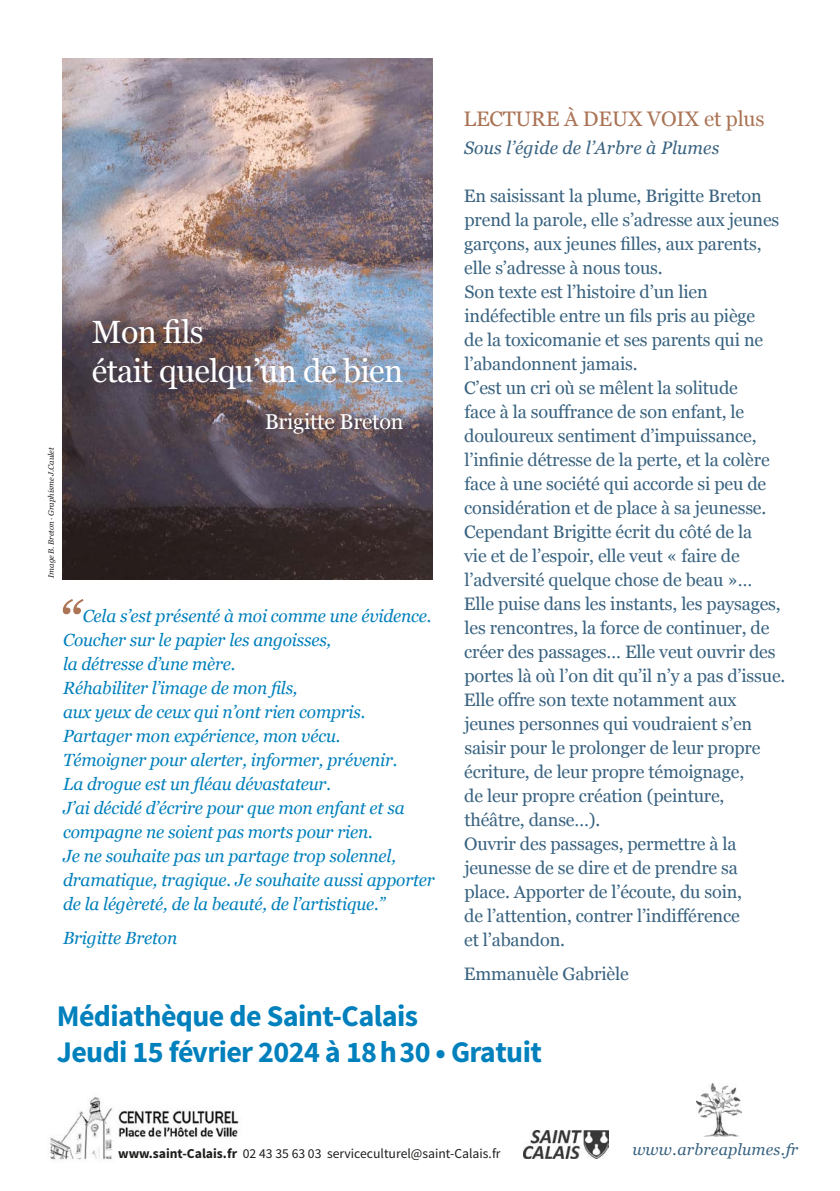
<style>
.page{position:relative;width:840px;height:1191px;background:#fff}
.page>*{position:absolute;margin:0;border:0;box-sizing:border-box;transform-origin:0 0}
.t1{font:italic 58px "Georgia";color:#aa7455}
.t2{font:32.2px/38.6px "Georgia";letter-spacing:-.02em;color:#fff}
.t3{font:700 30px/36px "Source Sans Pro";letter-spacing:-.02em;color:#0080bc}
.t4{font:21.4px "Georgia";letter-spacing:-.01em;color:#fff}
.t5{font:21px "Georgia";letter-spacing:-.01em;color:#aa7455}
.t6{font:18px/24px "Georgia";letter-spacing:-.01em;color:#386280}
.t7{font:italic 18px "Georgia";letter-spacing:.01em;color:#386280}
.t8{font:italic 17.6px/24px "Georgia";letter-spacing:-.01em;color:#0080bc}
.t9{font:italic 16px "Georgia";letter-spacing:.01em;color:#386280}
.t10{font:13.6px "Source Sans Pro";color:#1d1d1b}
.t11{font:italic 7.8px "Georgia";letter-spacing:-.01em;color:#1d1d1b}
.s1{font-weight:700}
</style>
<div class="page">
<img style="left:696px;top:1083px;width:44px;height:53px">
<img style="left:63px;top:59px;width:369px;height:521px">
<img style="left:50px;top:1097px;width:189px;height:63px">
<img style="left:523px;top:1130px;width:84px;height:28px">
<p class="t11" style="left:45px;top:577px;width:132px;rotate:-90deg">Image B. Breton · Graphisme J.Caulet</p>
<h2 class="t2" style="left:92px;top:311px;width:313px">Mon fils<br>était quelqu’un de bien</h2>
<p class="t4" style="left:265px;top:406px;width:140px">Brigitte Breton</p>
<h1 class="t1" style="left:57px;top:580px;width:24px">“</h1>
<p class="t8" style="left:63px;top:603px;width:373px;text-indent:20px">Cela s’est présenté à moi comme une évidence.<br>Coucher sur le papier les angoisses,<br>la détresse d’une mère.<br>Réhabiliter l’image de mon fils,<br>aux yeux de ceux qui n’ont rien compris.<br>Partager mon expérience, mon vécu.<br>Témoigner pour alerter, informer, prévenir.<br>La drogue est un fléau dévastateur.<br>J’ai décidé d’écrire pour que mon enfant et sa compagne ne soient pas morts pour rien.<br>Je ne souhaite pas un partage trop solennel, dramatique, tragique. Je souhaite aussi apporter de la légèreté, de la beauté, de l’artistique.”</p>
<p class="t8" style="left:63px;top:925px;width:116px">Brigitte Breton</p>
<p class="t5" style="left:463px;top:103px;width:302px">LECTURE À DEUX VOIX et plus</p>
<p class="t7" style="left:464px;top:134px;width:257px">Sous l’égide de l’Arbre à Plumes</p>
<p class="t6" style="left:463px;top:183px;width:323px">En saisissant la plume, Brigitte Breton prend la parole, elle s’adresse aux jeunes garçons, aux jeunes filles, aux parents, elle s’adresse à nous tous.<br>Son texte est l’histoire d’un lien indéfectible entre un fils pris au piège<br>de la toxicomanie et ses parents qui ne l’abandonnent jamais.<br>C’est un cri où se mêlent la solitude<br>face à la souffrance de son enfant, le douloureux sentiment d’impuissance, l’infinie détresse de la perte, et la colère face à une société qui accorde si peu de considération et de place à sa jeunesse.<br>Cependant Brigitte écrit du côté de la<br>vie et de l’espoir, elle veut « faire de l’adversité quelque chose de beau »… Elle puise dans les instants, les paysages, les rencontres, la force de continuer, de créer des passages… Elle veut ouvrir des portes là où l’on dit qu’il n’y a pas d’issue.<br>Elle offre son texte notamment aux jeunes personnes qui voudraient s’en saisir pour le prolonger de leur propre écriture, de leur propre témoignage,<br>de leur propre création (peinture, théâtre, danse…).<br>Ouvrir des passages, permettre à la jeunesse de se dire et de prendre sa place. Apporter de l’écoute, du soin,<br>de l’attention, contrer l’indifférence<br>et l’abandon.</p>
<p class="t6" style="left:463px;top:960px;width:166px">Emmanuèle Gabrièle</p>
<h3 class="t3" style="left:57px;top:999px;width:486px">Médiathèque de Saint-Calais<br>Jeudi 15 février 2024 à 18h30 • Gratuit</h3>
<p class="t10" style="left:118px;top:1144px;width:384px"><span class="s1">www.saint-Calais.fr</span> 02 43 35 63 03 serviceculturel@saint-Calais.fr</p>
<p class="t9" style="left:632px;top:1137px;width:167px">www.arbreaplumes.fr</p>
</div>
